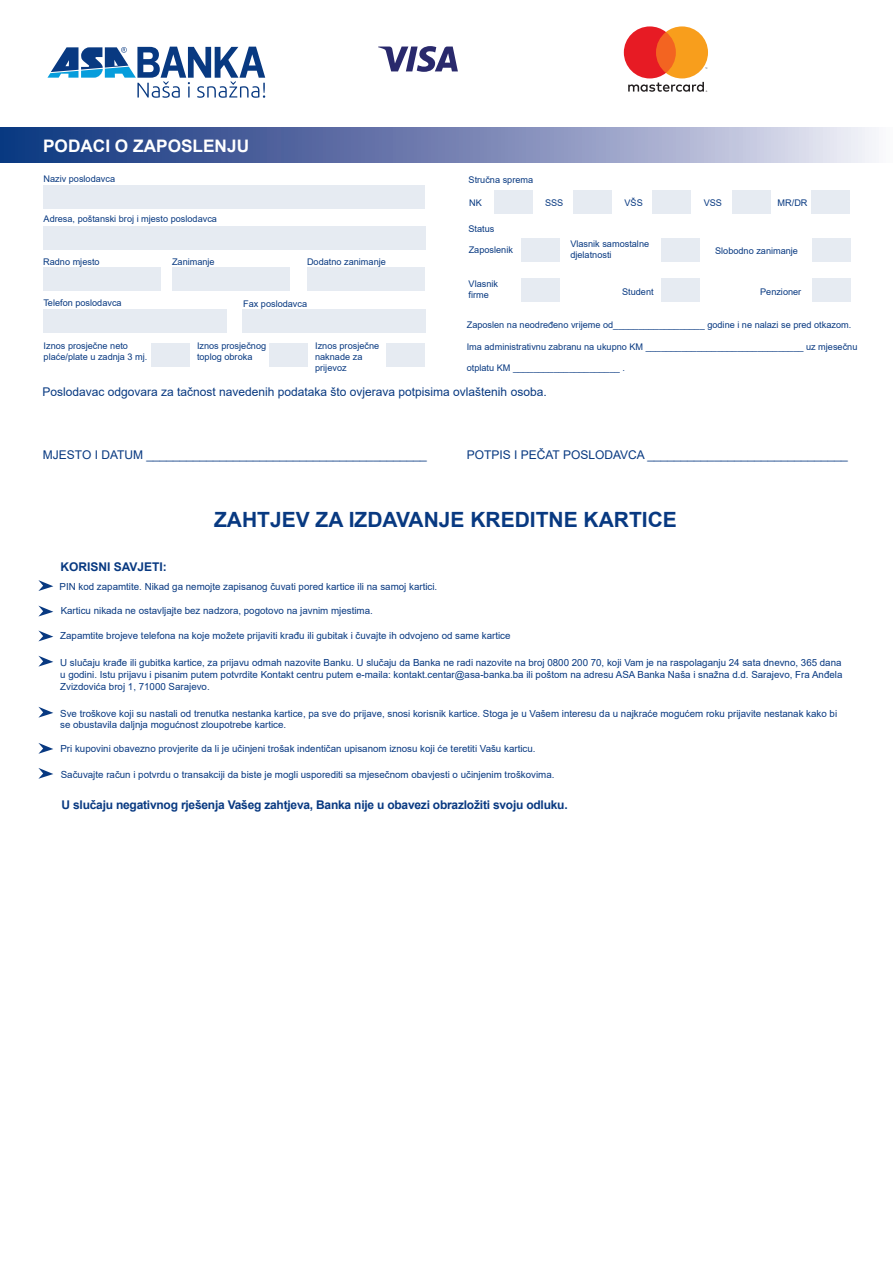
<style>
.page{position:relative;width:893px;height:1263px;background:#fff}
.page>*{position:absolute;margin:0;border:0;box-sizing:border-box;transform-origin:0 0}
.t1{font:700 21px "Arial";color:#083981}
.t2{font:700 17.25px "Arial";color:#fff}
.t3{font:12px "Arial";color:#083981}
.t4{font:700 12px "Arial";letter-spacing:-.02em;color:#083981}
.t5{font:700 12px "Arial";color:#083981}
.t6{font:9.75px/11.7px "Arial";color:#083981;text-align:justify}
.t7{font:9.15px/10.9px "Arial";color:#083981}
</style>
<div class="page">
<div style="left:43px;top:226px;width:382px;height:24px;background:#e6ebf2"></div>
<div style="left:494px;top:191px;width:38px;height:23px;background:#e6ebf2"></div>
<div style="left:573px;top:191px;width:39px;height:23px;background:#e6ebf2"></div>
<div style="left:653px;top:191px;width:38px;height:23px;background:#e6ebf2"></div>
<div style="left:732px;top:191px;width:38px;height:23px;background:#e6ebf2"></div>
<div style="left:812px;top:191px;width:38px;height:23px;background:#e6ebf2"></div>
<div style="left:43px;top:268px;width:117px;height:23px;background:#e6ebf2"></div>
<div style="left:172px;top:268px;width:117px;height:23px;background:#e6ebf2"></div>
<div style="left:307px;top:268px;width:117px;height:23px;background:#e6ebf2"></div>
<div style="left:521px;top:238px;width:39px;height:24px;background:#e6ebf2"></div>
<div style="left:661px;top:238px;width:39px;height:24px;background:#e6ebf2"></div>
<div style="left:812px;top:238px;width:39px;height:24px;background:#e6ebf2"></div>
<div style="left:521px;top:279px;width:39px;height:23px;background:#e6ebf2"></div>
<div style="left:661px;top:279px;width:39px;height:23px;background:#e6ebf2"></div>
<div style="left:812px;top:279px;width:39px;height:23px;background:#e6ebf2"></div>
<div style="left:151px;top:343px;width:39px;height:23px;background:#e6ebf2"></div>
<div style="left:269px;top:343px;width:39px;height:23px;background:#e6ebf2"></div>
<div style="left:386px;top:343px;width:39px;height:23px;background:#e6ebf2"></div>
<div style="left:242px;top:309px;width:183px;height:24px;background:#e6ebf2"></div>
<div style="left:43px;top:309px;width:183px;height:24px;background:#e6ebf2"></div>
<svg style="left:38px;top:606px;width:15px;height:10px"></svg>
<svg style="left:38px;top:630px;width:15px;height:11px"></svg>
<svg style="left:38px;top:656px;width:15px;height:11px"></svg>
<svg style="left:38px;top:707px;width:15px;height:11px"></svg>
<svg style="left:38px;top:580px;width:15px;height:11px"></svg>
<svg style="left:38px;top:743px;width:15px;height:11px"></svg>
<svg style="left:38px;top:768px;width:15px;height:11px"></svg>
<div style="left:43px;top:185px;width:382px;height:23px;background:#e6ebf2"></div>
<svg style="left:0;top:128px;width:876px;height:35px;background:#7686b4"></svg>
<svg style="left:624px;top:26px;width:84px;height:66px"></svg>
<svg style="left:378px;top:46px;width:80px;height:26px"></svg>
<svg style="left:47px;top:47px;width:218px;height:51px"></svg>
<h2 class="t2" style="left:43px;top:134px;width:208px">PODACI O ZAPOSLENJU</h2>
<p class="t7" style="left:43px;top:173px;width:73px">Naziv poslodavca</p>
<p class="t7" style="left:469px;top:175px;width:66px">Stručna sprema</p>
<p class="t7" style="left:469px;top:197px;width:14px">NK</p>
<p class="t7" style="left:545px;top:197px;width:20px">SSS</p>
<p class="t7" style="left:624px;top:197px;width:20px">VŠS</p>
<p class="t7" style="left:704px;top:197px;width:20px">VSS</p>
<p class="t7" style="left:777px;top:197px;width:31px">MR/DR</p>
<p class="t7" style="left:44px;top:213px;width:175px">Adresa, poštanski broj i mjesto poslodavca</p>
<p class="t7" style="left:43px;top:256px;width:58px">Radno mjesto</p>
<p class="t7" style="left:172px;top:256px;width:44px">Zanimanje</p>
<p class="t7" style="left:307px;top:256px;width:80px">Dodatno zanimanje</p>
<p class="t7" style="left:43px;top:297px;width:80px">Telefon poslodavca</p>
<p class="t7" style="left:243px;top:299px;width:66px">Fax poslodavca</p>
<p class="t7" style="left:44px;top:340px;width:105px">Iznos prosječne neto plaće/plate u zadnja 3 mj.</p>
<p class="t7" style="left:197px;top:340px;width:71px">Iznos prosječnog toplog obroka</p>
<p class="t7" style="left:315px;top:340px;width:66px">Iznos prosječne naknade za prijevoz</p>
<p class="t7" style="left:468px;top:223px;width:27px">Status</p>
<p class="t7" style="left:469px;top:244px;width:46px">Zaposlenik</p>
<p class="t7" style="left:570px;top:238px;width:80px">Vlasnik samostalne djelatnosti</p>
<p class="t7" style="left:715px;top:245px;width:84px">Slobodno zanimanje</p>
<p class="t7" style="left:469px;top:278px;width:31px">Vlasnik firme</p>
<p class="t7" style="left:622px;top:286px;width:33px">Student</p>
<p class="t7" style="left:760px;top:286px;width:43px">Penzioner</p>
<p class="t7" style="left:467px;top:319px;width:386px">Zaposlen na neodređeno vrijeme od__________________ godine i ne nalazi se pred otkazom.</p>
<p class="t7" style="left:467px;top:341px;width:392px">Ima administrativnu zabranu na ukupno KM _______________________________ uz mjesečnu</p>
<p class="t7" style="left:467px;top:363px;width:160px">otplatu KM _____________________ .</p>
<p class="t3" style="left:42px;top:384px;width:506px">Poslodavac odgovara za tačnost navedenih podataka što ovjerava potpisima ovlaštenih osoba.</p>
<p class="t3" style="left:43px;top:446px;width:385px">MJESTO I DATUM __________________________________________</p>
<p class="t3" style="left:467px;top:446px;width:383px">POTPIS I PEČAT POSLODAVCA ______________________________</p>
<h1 class="t1" style="left:214px;top:505px;width:464px">ZAHTJEV ZA IZDAVANJE KREDITNE KARTICE</h1>
<p class="t5" style="left:60px;top:558px;width:108px">KORISNI SAVJETI:</p>
<p class="t6" style="left:60px;top:581px;width:379px">PIN kod zapamtite. Nikad ga nemojte zapisanog čuvati pored kartice ili na samoj kartici.</p>
<p class="t6" style="left:61px;top:605px;width:314px">Karticu nikada ne ostavljajte bez nadzora, pogotovo na javnim mjestima.</p>
<p class="t6" style="left:60px;top:629px;width:452px">Zapamtite brojeve telefona na koje možete prijaviti krađu ili gubitak i čuvajte ih odvojeno od same kartice</p>
<p class="t6" style="left:60px;top:657px;width:784px">U slučaju krađe ili gubitka kartice, za prijavu odmah nazovite Banku. U slučaju da Banka ne radi nazovite na broj 0800 200 70, koji Vam je na raspolaganju 24 sata dnevno, 365 dana u godini. Istu prijavu i pisanim putem potvrdite Kontakt centru putem e-maila: kontakt.centar@asa-banka.ba ili poštom na adresu ASA Banka Naša i snažna d.d. Sarajevo, Fra Anđela Zvizdovića broj 1, 71000 Sarajevo.</p>
<p class="t6" style="left:60px;top:707px;width:778px">Sve troškove koji su nastali od trenutka nestanka kartice, pa sve do prijave, snosi korisnik kartice. Stoga je u Vašem interesu da u najkraće mogućem roku prijavite nestanak kako bi se obustavila daljnja mogućnost zloupotrebe kartice.</p>
<p class="t6" style="left:60px;top:743px;width:477px">Pri kupovini obavezno provjerite da li je učinjeni trošak indentičan upisanom iznosu koji će teretiti Vašu karticu.</p>
<p class="t6" style="left:61px;top:769px;width:495px">Sačuvajte račun i potvrdu o transakciji da biste je mogli usporediti sa mjesečnom obavjesti o učinjenim troškovima.</p>
<p class="t4" style="left:62px;top:796px;width:508px">U slučaju negativnog rješenja Vašeg zahtjeva, Banka nije u obavezi obrazložiti svoju odluku.</p>
</div>
